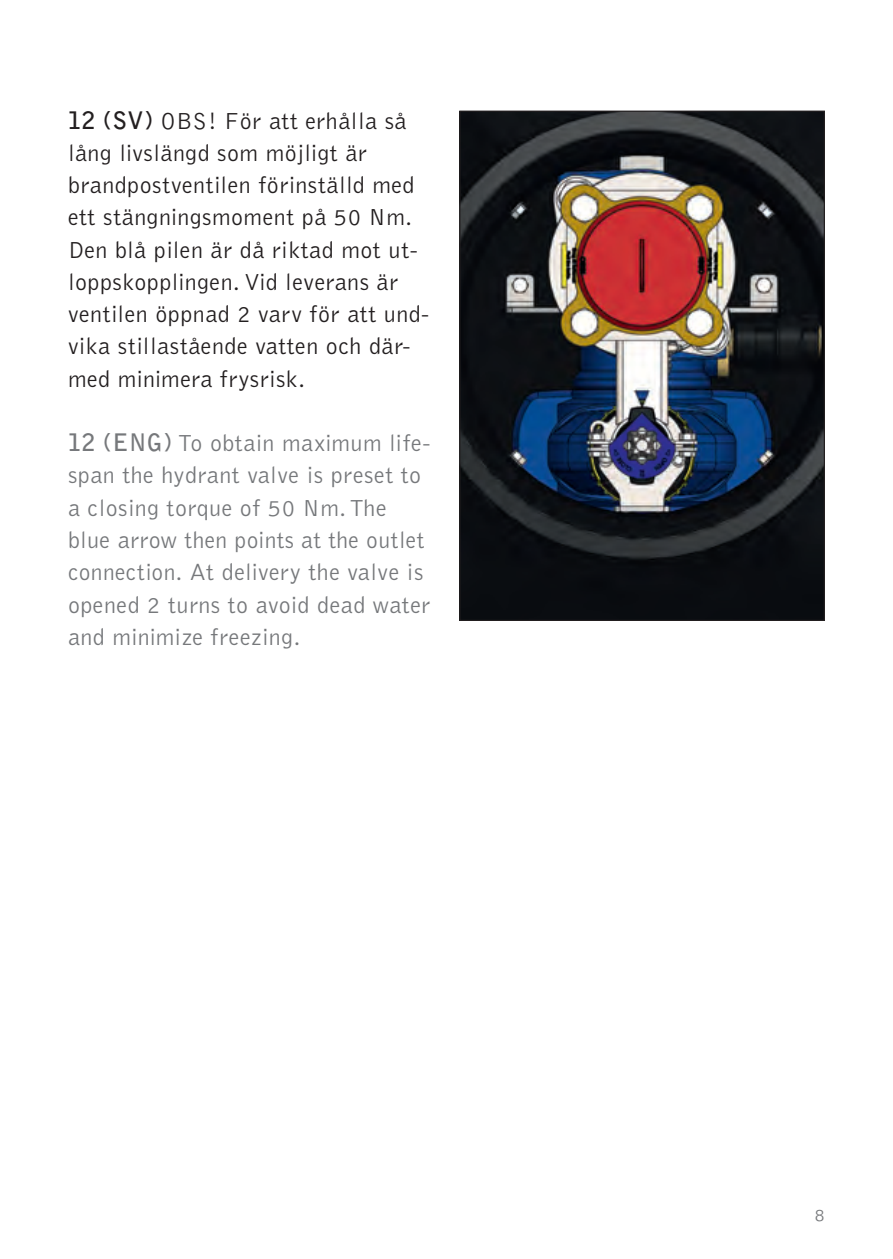
<style>
.page{position:relative;width:893px;height:1259px;background:#fff}
.page>*{position:absolute;margin:0;border:0;box-sizing:border-box;transform-origin:0 0}
.t1{font:300 24px/32.4px "Bell Gothic";letter-spacing:.02em;color:#231f20}
.t2{font:300 24px/32.4px "Bell Gothic";letter-spacing:.02em;color:#76787b}
.t3{font:300 18px "Bell Gothic";color:#76787b}
.s1{font-weight:700}
</style>
<div class="page">
<img style="left:461px;top:113px;width:362px;height:506px">
<p class="t1" style="left:68px;top:106px;width:363px"><span class="s1">12 (SV)</span> OBS! För att erhålla så lång livslängd som möjligt är brandpostventilen förinställd med ett stängningsmoment på 50 Nm.<br>Den blå pilen är då riktad mot ut&shy;loppskopplingen. Vid leverans är ventilen öppnad 2 varv för att und&shy;vika stillastående vatten och där&shy;med minimera frysrisk.</p>
<p class="t2" style="left:68px;top:428px;width:364px"><span class="s1">12 (ENG)</span> To obtain maximum life&shy;span the hydrant valve is preset to a closing torque of 50 Nm. The blue arrow then points at the outlet connection. At delivery the valve is opened 2 turns to avoid dead water and minimize freezing.</p>
<p class="t3" style="left:815px;top:1208px;width:12px">8</p>
</div>
